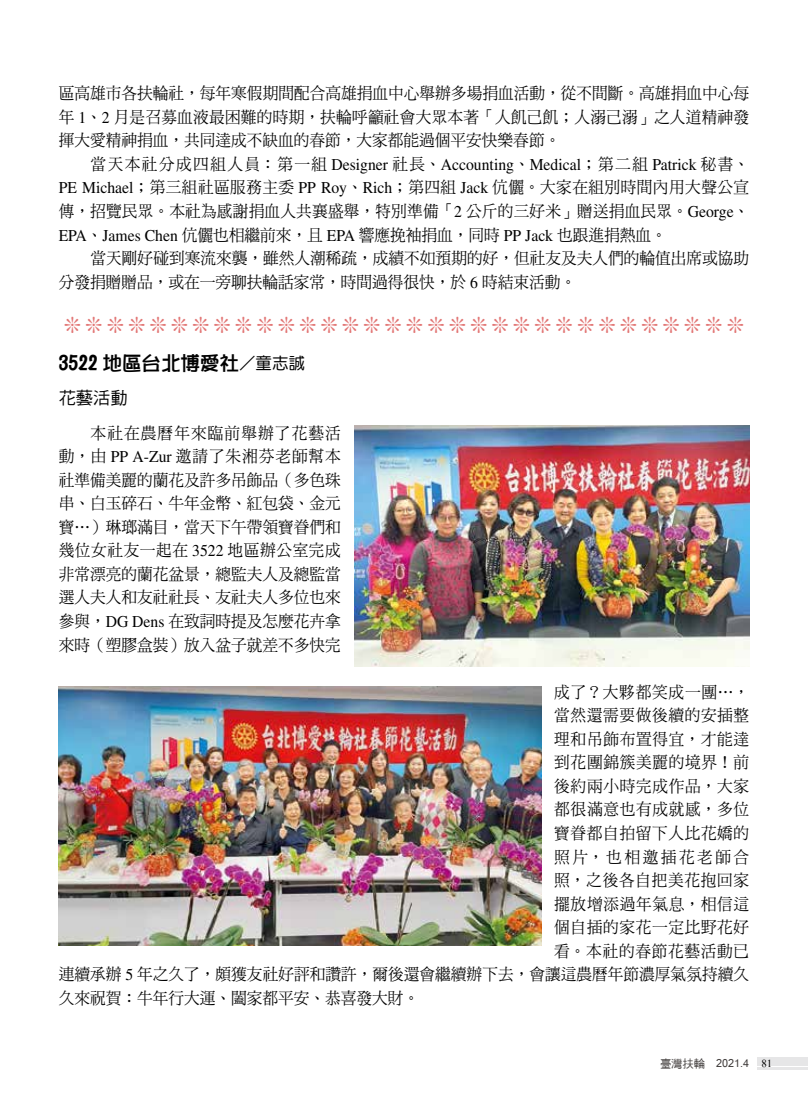
<style>
.page{position:relative;width:808px;height:1106px;background:#fff}
.page>*{position:absolute;margin:0;border:0;box-sizing:border-box;transform-origin:0 0}
.t1{font:22.5px "MS Mincho";color:#e27675;scale:.95 1}
.t2{font:19.5px "DFPOP1 Bd HK BF";color:#000}
.t3{font:17.25px "DF Hei Md HK BF";color:#000}
.t4{font:16.5px/23.5px "DF Ming Std W5";color:#000;text-align:justify;scale:.95 1}
.t5{font:16.5px "DF Ming Std W5";letter-spacing:.045em;color:#000;scale:.95 1}
.t6{font:16.5px "Times LT Std";color:#000;scale:.95 1}
.t7{font:16.5px "DF Ming Std W5";letter-spacing:.04em;color:#000;scale:.95 1}
.t8{font:16.5px "DF Ming Std W5";letter-spacing:.05em;color:#000;scale:.95 1}
.t9{font:16.5px "DF Ming Std W5";letter-spacing:.16em;color:#000;scale:.95 1}
.t10{font:12px "Latha";color:#3f3b3a}
.s1{font-family:"Times LT Std"}
.s2{font-family:"DF Ming Std W5"}
.s3{font-family:"DF Hei Std W5";font-size:16.5px}
.s4{font-family:"DF Yuan Std W5";font-size:16.5px}
.s5{font-family:"DF Hei Md HK BF";font-size:11.25px}
.s6{font-family:"Aparajita";font-size:13.5px;color:#000}
</style>
<div class="page">
<div style="left:757px;top:1057px;width:51px;height:9px;background:#e6e6e7"></div>
<hr style="left:757px;top:1067px;width:51px;height:2px;background:#e6e6e7">
<img style="left:354px;top:426px;width:395px;height:240px">
<img style="left:59px;top:687px;width:482px;height:258px">
<p class="t4" style="left:59px;top:81px;width:728px">區高雄市各扶輪社，每年寒假期間配合高雄捐血中心舉辦多場捐血活動，從不間斷。高雄捐血中心每年 <span class="s1">1</span>、<span class="s1">2</span> 月是召募血液最困難的時期，扶輪呼籲社會大眾本著「人飢己飢；人溺己溺」之人道精神發揮大愛精神捐血，共同達成不缺血的春節，大家都能過個平安快樂春節。</p>
<p class="t6" style="left:91px;top:155px;width:695px"><span class="s2">當天本社分成四組人員：第一組</span> Designer <span class="s2">社長、</span>Accounting<span class="s2">、</span>Medical<span class="s2">；第二組</span> Patrick <span class="s2">秘書、</span></p>
<p class="t4" style="left:59px;top:175px;width:728px"><span class="s1">PE Michael</span>；第三組社區服務主委 <span class="s1">PP Roy</span>、<span class="s1">Rich</span>；第四組 <span class="s1">Jack</span> 伉儷。大家在組別時間內用大聲公宣傳，招覽民眾。本社為感謝捐血人共襄盛舉，特別準備「<span class="s1">2</span> 公斤的三好米」贈送捐血民眾。<span class="s1">George</span>、<span class="s1">EPA</span>、<span class="s1">James Chen</span> 伉儷也相繼前來，且 <span class="s1">EPA</span> 響應挽袖捐血，同時 <span class="s1">PP Jack</span> 也跟進捐熱血。</p>
<p class="t4" style="left:59px;top:246px;width:728px;text-indent:32px">當天剛好碰到寒流來襲，雖然人潮稀疏，成績不如預期的好，但社友及夫人們的輪值出席或協助分發捐贈贈品，或在一旁聊扶輪話家常，時間過得很快，於 <span class="s1">6</span> 時結束活動。</p>
<h1 class="t1" style="left:62px;top:314px;width:721px">❊❊❊❊❊❊❊❊❊❊❊❊❊❊❊❊❊❊❊❊❊❊❊❊❊❊❊❊❊❊❊❊</h1>
<p class="t2" style="left:59px;top:354px;width:248px">3522 地區台北博愛社<span class="s3">／</span><span class="s4">童志誠</span></p>
<p class="t3" style="left:59px;top:389px;width:71px">花藝活動</p>
<p class="t4" style="left:59px;top:420px;width:298px;text-indent:32px">本社在農曆年來臨前舉辦了花藝活動，由 <span class="s1">PP A-Zur</span> 邀請了朱湘芬老師幫本社準備美麗的蘭花及許多吊飾品（多色珠串、白玉碎石、牛年金幣、紅包袋、金元寶…）琳瑯滿目，當天下午帶領寶眷們和幾位女社友一起在 <span class="s1">3522</span> 地區辦公室完成非常漂亮的蘭花盆景，總監夫人及總監當選人夫人和友社社長、友社夫人多位也來參與，<span class="s1">DG Dens</span> 在致詞時提及怎麼花卉拿來時（塑膠盒裝）放入盆子就差不多快完</p>
<p class="t8" style="left:554px;top:683px;width:207px">成了？大夥都笑成一團…，</p>
<p class="t7" style="left:554px;top:706px;width:207px">當然還需要做後續的安插整</p>
<p class="t5" style="left:554px;top:730px;width:207px">理和吊飾布置得宜，才能達</p>
<p class="t5" style="left:554px;top:753px;width:207px">到花團錦簇美麗的境界！前</p>
<p class="t5" style="left:554px;top:777px;width:207px">後約兩小時完成作品，大家</p>
<p class="t5" style="left:554px;top:800px;width:207px">都很滿意也有成就感，多位</p>
<p class="t7" style="left:554px;top:824px;width:207px">寶眷都自拍留下人比花嬌的</p>
<p class="t9" style="left:554px;top:847px;width:207px">照片，也相邀插花老師合</p>
<p class="t5" style="left:554px;top:871px;width:207px">照，之後各自把美花抱回家</p>
<p class="t5" style="left:554px;top:894px;width:207px">擺放增添過年氣息，相信這</p>
<p class="t7" style="left:554px;top:918px;width:207px">個自插的家花一定比野花好</p>
<p class="t5" style="left:554px;top:942px;width:207px">看。本社的春節花藝活動已</p>
<p class="t4" style="left:59px;top:962px;width:728px">連續承辦 <span class="s1">5</span> 年之久了，頗獲友社好評和讚許，爾後還會繼續辦下去，會讓這農曆年節濃厚氣氛持續久</p>
<p class="t4" style="left:59px;top:985px;width:381px">久來祝賀：牛年行大運、闔家都平安、恭喜發大財。</p>
<p class="t10" style="left:660px;top:1054px;width:114px"><span class="s5">臺灣扶輪　</span>2021.4 <span class="s6">81</span></p>
</div>
